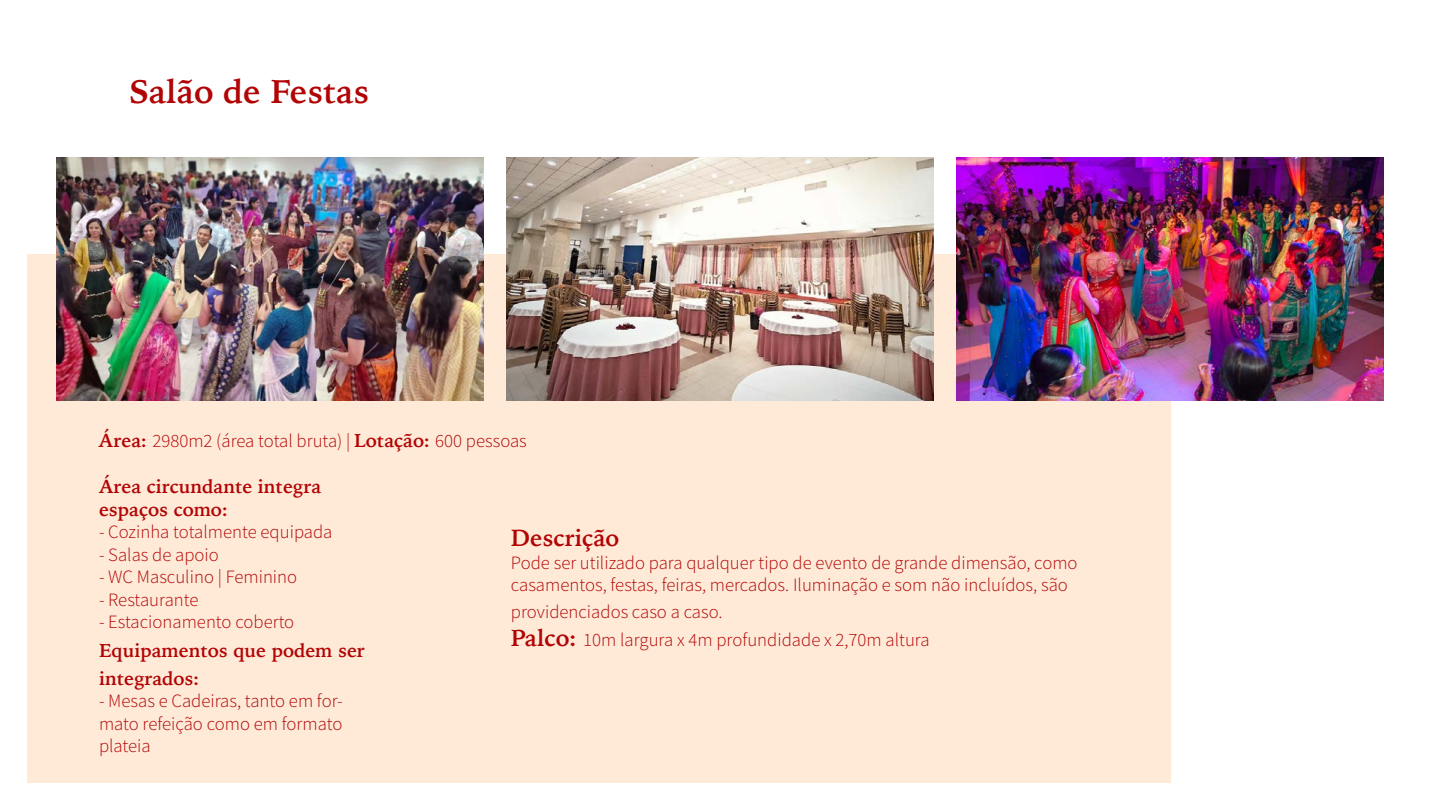
<style>
.page{position:relative;width:1440px;height:810px;background:#fff}
.page>*{position:absolute;margin:0;border:0;box-sizing:border-box;transform-origin:0 0}
.t1{font:700 33px "Iowan Old Style";color:#b20404}
.t2{font:700 23.25px "Iowan Old Style";color:#b20404}
.t3{font:18.75px/22.5px "Source Sans Variable";color:#b20404}
.t4{font:700 18.75px/22.5px "Iowan Old Style";color:#b20404}
.s1{font-family:"Iowan Old Style";font-weight:700}
.s2{font-family:"Iowan Old Style";font-weight:700;font-size:23.25px}
</style>
<div class="page">
<div style="left:27px;top:254px;width:1143px;height:529px;background:#ffead8"></div>
<img style="left:957px;top:157px;width:427px;height:244px">
<img style="left:56px;top:157px;width:427px;height:244px">
<img style="left:507px;top:157px;width:426px;height:244px">
<h1 class="t1" style="left:129px;top:62px;width:242px">Salão de Festas</h1>
<p class="t3" style="left:99px;top:430px;width:429px"><span class="s1">Área:</span> 2980m2 (área total bruta) | <span class="s1">Lotação:</span> 600 pessoas</p>
<p class="t4" style="left:99px;top:475px;width:224px">Área circundante integra espaços como:</p>
<p class="t3" style="left:99px;top:521px;width:235px">- Cozinha totalmente equipada</p>
<p class="t3" style="left:99px;top:544px;width:121px">- Salas de apoio</p>
<p class="t3" style="left:99px;top:566px;width:200px">- WC Masculino | Feminino</p>
<p class="t3" style="left:99px;top:589px;width:101px">- Restaurante</p>
<p class="t3" style="left:99px;top:611px;width:197px">- Estacionamento coberto</p>
<p class="t4" style="left:99px;top:635px;width:267px;line-height:28px">Equipamentos que podem ser integrados:</p>
<p class="t3" style="left:99px;top:690px;width:245px;text-align:justify">- Mesas e Cadeiras, tanto em for&shy;mato refeição como em formato plateia</p>
<p class="t2" style="left:511px;top:517px;width:110px">Descrição</p>
<p class="t3" style="left:511px;top:551px;width:568px">Pode ser utilizado para qualquer tipo de evento de grande dimensão, como casamentos, festas, feiras, mercados. Iluminação e som não incluídos, são</p>
<p class="t3" style="left:511px;top:598px;width:420px;line-height:28px">providenciados caso a caso.<br><span class="s2">Palco:</span> 10m largura x 4m profundidade x 2,70m altura</p>
</div>
